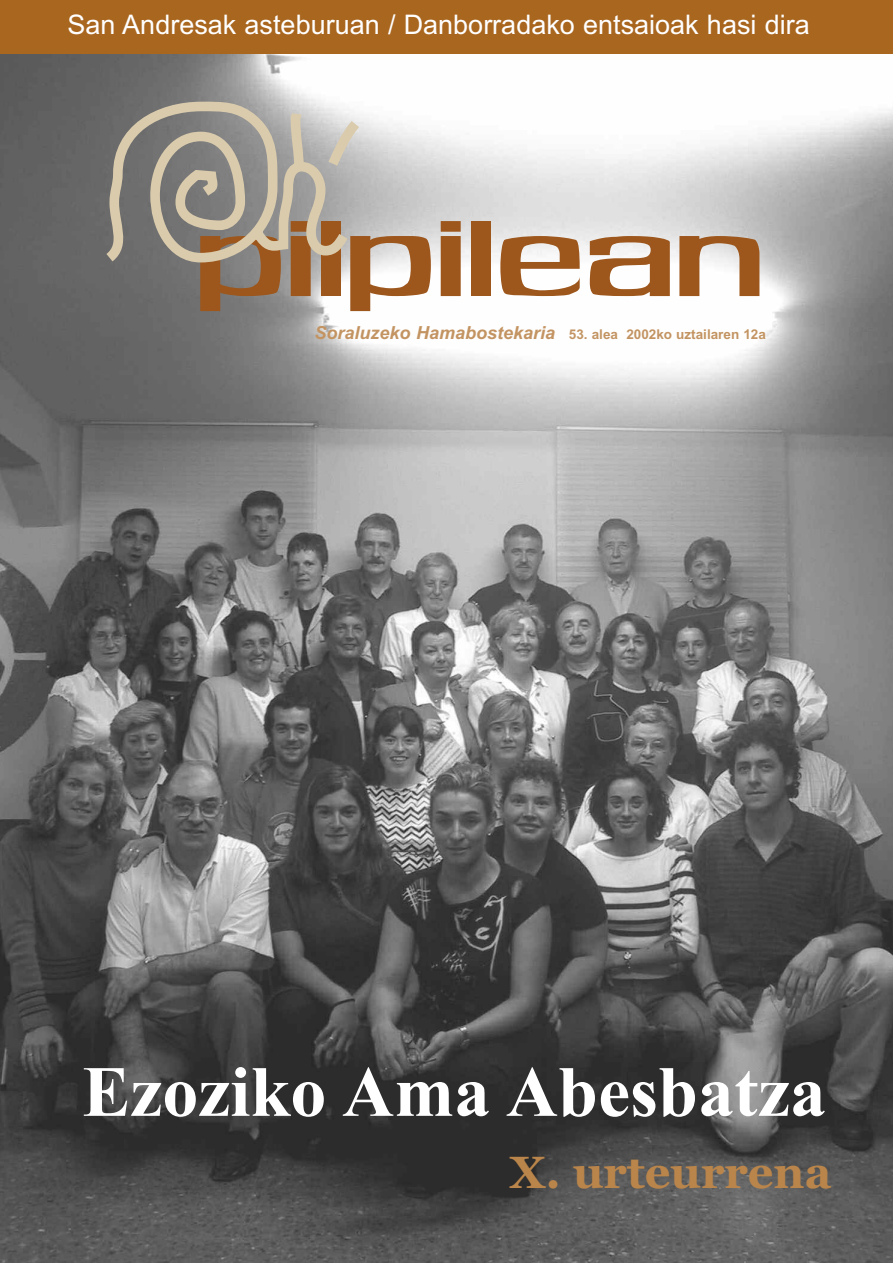
<style>
.page{position:relative;width:893px;height:1263px;background:#fff}
.page>*{position:absolute;margin:0;border:0;box-sizing:border-box;transform-origin:0 0}
.t1{font:90px "Soft Hits";color:#9d561b}
.t2{font:700 72px "Times New Roman";color:#fff}
.t3{font:700 45px "Georgia";color:#ba854b}
.t4{font:27px "Arial";color:#fff}
.t5{font:italic 700 18px "Arial";color:#c39462}
.t6{font:700 13.5px "Arial";color:#c39462}
.s1{font-style:normal;font-size:13.5px}
</style>
<div class="page">
<img style="left:0;top:54px;width:893px;height:1209px">
<svg style="left:106px;top:102px;width:263px;height:169px;background:#a4a098"></svg>
<div style="left:0;top:0;width:893px;height:54px;background:#a9661f"></div>
<p class="t4" style="left:67px;top:9px;width:744px">San Andresak asteburuan / Danborradako entsaioak hasi dira</p>
<h1 class="t1" style="left:200px;top:221px;width:570px">pilpilean</h1>
<p class="t5" style="left:315px;top:322px;width:275px">Soraluzeko Hamabostekaria <span class="s1">53.</span></p>
<p class="t6" style="left:592px;top:326px;width:176px">alea 2002ko uztailaren 12a</p>
<h2 class="t2" style="left:82px;top:1049px;width:745px">Ezoziko Ama Abesbatza</h2>
<h3 class="t3" style="left:509px;top:1146px;width:324px">X. urteurrena</h3>
</div>
